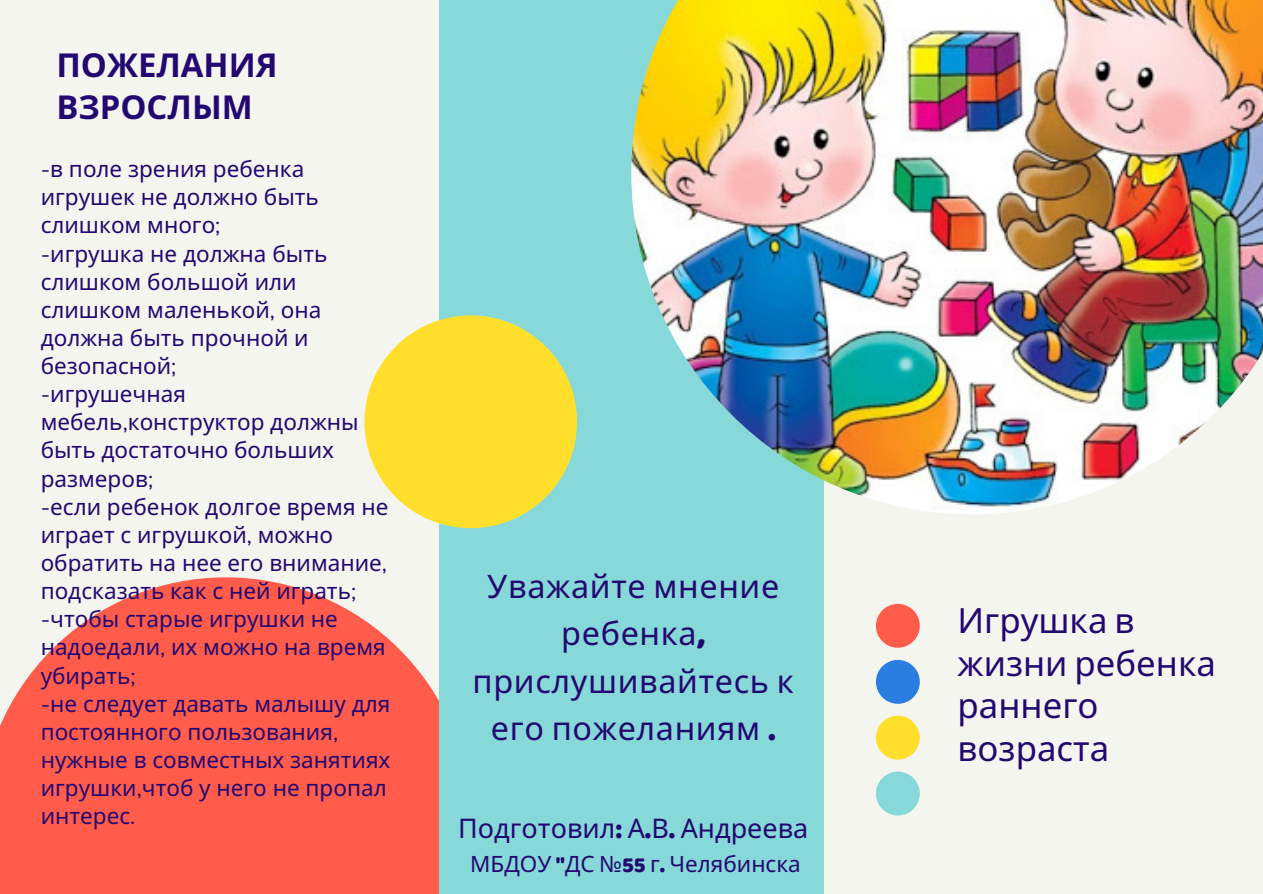
<style>
.page{position:relative;width:1263px;height:894px;background:#fff}
.page>*{position:absolute;margin:0;border:0;box-sizing:border-box;transform-origin:0 0}
.t1{font:34.8px/42.6px "Noto Sans";color:#230871}
.t2{font:700 32.85px/41.5px "Noto Sans";color:#230871}
.t3{font:32.4px/47.2px "Noto Sans";letter-spacing:.02em;color:#230871;text-align:center}
.t4{font:27px "Noto Sans";color:#230871}
.t5{font:22.5px/28px "Noto Sans";color:#230871}
.s1{font-family:"Nunito"}
.s2{font-family:"Baloo"}
</style>
<div class="page">
<div style="left:0;top:0;width:1263px;height:893px;background:#f5f5ef"></div>
<svg style="left:0;top:577px;width:439px;height:316px;background:#fd6f60"></svg>
<div style="left:439px;top:0;width:384px;height:893px;background:#87d8d8"></div>
<div style="left:364px;top:315px;width:213px;height:213px;background:#ffdf2b;border-radius:50%"></div>
<img style="left:631px;top:0;width:632px;height:514px">
<div style="left:876px;top:603px;width:44px;height:44px;background:#ff5c4c;border-radius:50%"></div>
<div style="left:876px;top:659px;width:44px;height:44px;background:#2a7de1;border-radius:50%"></div>
<div style="left:876px;top:715px;width:44px;height:44px;background:#ffdf2b;border-radius:50%"></div>
<div style="left:876px;top:771px;width:44px;height:44px;background:#87d8d8;border-radius:50%"></div>
<p class="t2" style="left:56px;top:44px;width:223px">ПОЖЕЛАНИЯ<br>ВЗРОСЛЫМ</p>
<p class="t5" style="left:41px;top:154px;width:280px"><span class="s1">-</span>в поле зрения ребенка игрушек не должно быть слишком много<span class="s1">;</span></p>
<p class="t5" style="left:41px;top:239px;width:288px"><span class="s1">-</span>игрушка не должна быть слишком большой или слишком маленькой<span class="s1">,</span> она должна быть прочной и безопасной<span class="s1">;</span></p>
<p class="t5" style="left:41px;top:379px;width:320px"><span class="s1">-</span>игрушечная мебель<span class="s1">,</span>конструктор должны быть достаточно больших размеров<span class="s1">;</span></p>
<p class="t5" style="left:41px;top:492px;width:349px"><span class="s1">-</span>если ребенок долгое время не играет с игрушкой<span class="s1">,</span> можно обратить на нее его внимание<span class="s1">, </span>подсказать как с ней играть<span class="s1">;</span></p>
<p class="t5" style="left:41px;top:604px;width:347px"><span class="s1">-</span>чтобы старые игрушки не надоедали<span class="s1">,</span> их можно на время убирать<span class="s1">;</span></p>
<p class="t5" style="left:41px;top:688px;width:351px"><span class="s1">-</span>не следует давать малышу для постоянного пользования<span class="s1">, </span>нужные в совместных занятиях игрушки<span class="s1">,</span>чтоб у него не пропал интерес<span class="s1">.</span></p>
<p class="t3" style="left:473px;top:561px;width:323px">Уважайте мнение ребенка<span class="s2">, </span>прислушивайтесь к его пожеланиям <span class="s2">.</span></p>
<p class="t4" style="left:458px;top:809px;width:352px">Подготовил<span class="s2">:</span> А<span class="s2">.</span>В<span class="s2">.</span> Андреева</p>
<p class="t5" style="left:470px;top:848px;width:332px">МБДОУ <span class="s2">"</span>ДС №<span class="s2">55</span> г<span class="s2">.</span> Челябинска</p>
<p class="t1" style="left:958px;top:598px;width:260px">Игрушка в жизни ребенка раннего возраста</p>
</div>
